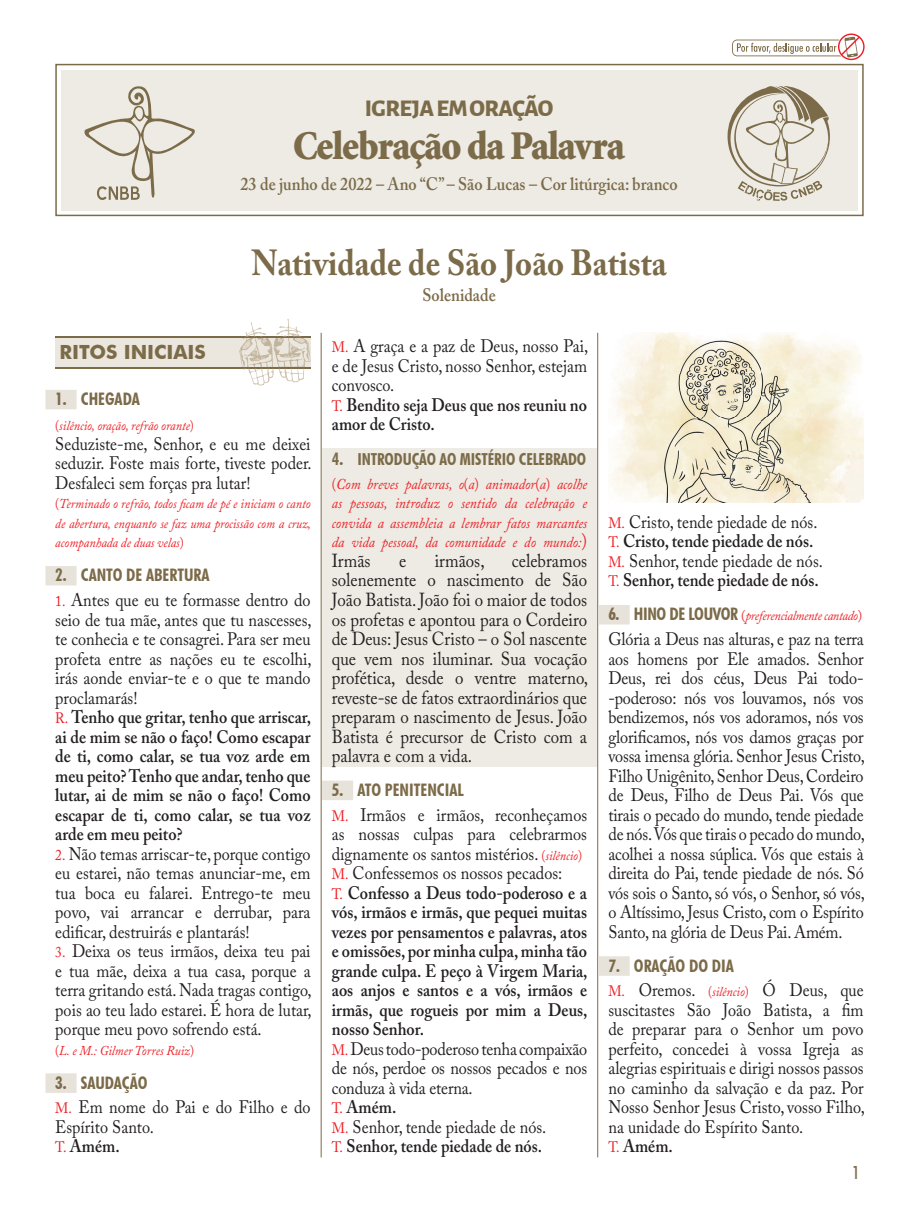
<style>
.page{position:relative;width:919px;height:1217px;background:#fff}
.page>*{position:absolute;margin:0;border:0;box-sizing:border-box;transform-origin:0 0}
.t1{font:900 40.95px "Minion Std";letter-spacing:-.03em;color:#7c6b49;scale:.92 1}
.t2{font:700 36px "Adobe Caslon Pro";color:#7c6b49;scale:.9 1}
.t3{font:800 23.55px "Alegreya Sans";letter-spacing:-.02em;color:#7c6b49}
.t4{font:700 19.5px "Futura BT";color:#7c6b49}
.t5{font:18.75px/19.5px "Adobe Caslon Pro";color:#231f20;text-align:justify;scale:.9 1}
.t6{font:18px/19.5px "Adobe Caslon Pro";color:#231f20;text-align:justify;scale:.9 1}
.t7{font:600 18px/19.5px "Adobe Caslon Pro";color:#231f20;scale:.9 1}
.t8{font:600 18px "Adobe Caslon Pro";color:#7c6b49;scale:.9 1}
.t9{font:500 condensed 18px "Futura BT";color:#7c6b49}
.t10{font:700 condensed 17.25px "Futura BT";color:#7c6b49}
.t11{font:700 condensed 16.5px "Futura BT";letter-spacing:-.005em;color:#7c6b49}
.t12{font:italic 15px/19.5px "Adobe Caslon Pro";color:#ee1d23;text-align:justify;scale:.9 1}
.t13{font:italic 13.5px/19.5px "Adobe Caslon Pro";color:#ee1d23;text-align:justify;scale:.9 1}
.t14{font:italic 13.5px "Adobe Caslon Pro";letter-spacing:-.02em;color:#ee1d23;scale:.9 1}
.s1{font-style:normal}
.s2{font-weight:400;font-size:15px;color:#ee1d23}
.s3{font-weight:400}
.s4{font-size:15px;color:#ee1d23}
.s5{font-weight:600}
.s6{font-size:17.25px}
.s7{font-style:normal;font-size:18.75px}
.s8{font-weight:400;font-size:13.5px;color:#ee1d23}
.s9{font-weight:400;font-style:italic;font-size:13.5px;color:#ee1d23}
.s10{font-family:"Futura BT";font-weight:700;font-style:normal;font-stretch:condensed;font-size:17.25px;color:#7c6b49}
.s11{font-size:13.5px;color:#ee1d23}
.s12{font-style:italic;font-size:13.5px;color:#ee1d23}
</style>
<div class="page">
<div style="left:55px;top:64px;width:808px;height:152px;border:2px solid #7c6b49"></div>
<hr style="left:321px;top:333px;width:1px;height:824px;background:#7c6b49">
<hr style="left:597px;top:333px;width:1px;height:824px;background:#7c6b49">
<div style="left:55px;top:337px;width:255px;height:30px;background:#ebe7de"></div>
<hr style="left:55px;top:336px;width:255px;height:2px;background:#7c6b49">
<hr style="left:55px;top:367px;width:255px;height:1px;background:#7c6b49">
<div style="left:45px;top:390px;width:32px;height:19px;background:#e7e3da"></div>
<div style="left:45px;top:566px;width:32px;height:19px;background:#e7e3da"></div>
<div style="left:45px;top:1073px;width:32px;height:19px;background:#e7e3da"></div>
<div style="left:322px;top:448px;width:275px;height:34px;background:#edebe4"></div>
<div style="left:322px;top:473px;width:275px;height:293px;background:#edebe4"></div>
<div style="left:322px;top:780px;width:31px;height:20px;background:#e7e3da"></div>
<div style="left:598px;top:605px;width:31px;height:19px;background:#e7e3da"></div>
<div style="left:598px;top:956px;width:31px;height:19px;background:#e7e3da"></div>
<svg style="left:732px;top:33px;width:132px;height:27px"></svg>
<svg style="left:239px;top:319px;width:71px;height:66px"></svg>
<img style="left:611px;top:333px;width:252px;height:169px">
<div style="left:62px;top:70px;width:795px;height:140px;background:#edebe4"></div>
<svg style="left:727px;top:86px;width:102px;height:115px"></svg>
<svg style="left:84px;top:86px;width:111px;height:114px"></svg>
<h3 class="t3" style="left:365px;top:95px;width:190px">IGREJA EM ORAÇÃO</h3>
<h1 class="t1" style="left:293px;top:130px;width:362px">Celebração da Palavra</h1>
<p class="t8" style="left:240px;top:177px;width:487px">23 de junho de 2022 – Ano “C” – São Lucas – Cor litúrgica: branco</p>
<h2 class="t2" style="left:251px;top:249px;width:462px">Natividade de São João Batista</h2>
<p class="t8" style="left:422px;top:288px;width:83px">Solenidade</p>
<p class="t4" style="left:60px;top:340px;width:148px">RITOS INICIAIS</p>
<p class="t10" style="left:55px;top:388px;width:86px">1. CHEGADA</p>
<p class="t13" style="left:55px;top:417px;width:155px"><span class="s1">(</span>silêncio, oração, refrão orante<span class="s1">)</span></p>
<p class="t6" style="left:55px;top:436px;width:286px">Seduziste-me, Senhor, e eu me deixei seduzir. Foste mais forte, tiveste poder.<br>Desfaleci sem forças pra lutar!</p>
<p class="t13" style="left:55px;top:495px;width:285px"><span class="s1">(</span>Terminado o refrão, todos ficam de pé e iniciam o canto de abertura, enquanto se faz uma procissão com a cruz, acompanhada de duas velas<span class="s1">)</span></p>
<p class="t10" style="left:55px;top:564px;width:156px">2. CANTO DE ABERTURA</p>
<p class="t7" style="left:55px;top:592px;width:286px"><span class="s2">1.</span> <span class="s3">Antes que eu te formasse dentro do seio de tua mãe, antes que tu nascesses, te conhecia e te consagrei. Para ser meu profeta entre as nações eu te escolhi, irás aonde enviar-te e o que te mando proclamarás!<br></span><span class="s2">R.</span> Tenho que gritar, tenho que arriscar, ai de mim se não o faço! Como escapar de ti, como calar, se tua voz arde em meu peito? Tenho que andar, tenho que lutar, ai de mim se não o faço! Como escapar de ti, como calar, se tua voz arde em meu peito?</p>
<p class="t6" style="left:55px;top:845px;width:285px"><span class="s4">2.</span> Não temas arriscar-te, porque contigo eu estarei, não temas anunciar-me, em tua boca eu falarei. Entrego-te meu povo, vai arrancar e derrubar, para edificar, destruirás e plantarás!</p>
<p class="t6" style="left:55px;top:943px;width:286px"><span class="s4">3.</span> Deixa os teus irmãos, deixa teu pai e tua mãe, deixa a tua casa, porque a terra gritando está. Nada tragas contigo, pois ao teu lado estarei. É hora de lutar, porque meu povo sofrendo está.</p>
<p class="t13" style="left:55px;top:1041px;width:156px"><span class="s1">(</span>L. e M.: Gilmer Torres Ruiz<span class="s1">)</span></p>
<p class="t10" style="left:55px;top:1071px;width:94px">3. SAUDAÇÃO</p>
<p class="t6" style="left:55px;top:1099px;width:285px;text-align:left"><span class="s4">M.</span> Em nome do Pai e do Filho e do<br>Espírito Santo.<br><span class="s4">T.</span> <span class="s5">Amém.</span></p>
<p class="t6" style="left:332px;top:338px;width:286px;text-align:left"><span class="s4">M.</span> A graça e a paz de Deus, nosso Pai, e de Jesus Cristo, nosso Senhor, estejam convosco.<br><span class="s4">T.</span> <span class="s5">Bendito seja Deus que nos reuniu no amor de Cristo.</span></p>
<p class="t11" style="left:332px;top:449px;width:256px"><span class="s6">4.</span> INTRODUÇÃO AO MISTÉRIO CELEBRADO</p>
<p class="t12" style="left:332px;top:475px;width:285px"><span class="s1">(</span>Com breves palavras, o<span class="s1">(</span>a<span class="s1">)</span> animador<span class="s1">(</span>a<span class="s1">)</span> acolhe as pessoas, introduz o sentido da celebração e convida a assembleia a lembrar fatos marcantes da vida pessoal, da comunidade e do mundo:<span class="s7">)</span></p>
<p class="t5" style="left:332px;top:552px;width:45px">Irmãs</p>
<p class="t5" style="left:399px;top:552px;width:9px">e</p>
<p class="t5" style="left:435px;top:552px;width:57px">irmãos,</p>
<p class="t5" style="left:332px;top:552px;width:286px;text-indent:180px">celebramos solenemente o nascimento de São João Batista. João foi o maior de todos os profetas e apontou para o Cordeiro de Deus: Jesus Cristo – o Sol nascente que vem nos iluminar. Sua vocação profética, desde o ventre materno, reveste-se de fatos extraordinários que preparam o nascimento de Jesus. João Batista é precursor de Cristo com a palavra e com a vida.</p>
<p class="t10" style="left:332px;top:779px;width:133px">5. ATO PENITENCIAL</p>
<p class="t7" style="left:332px;top:806px;width:285px"><span class="s2">M.</span> <span class="s3">Irmãos e irmãos, reconheçamos as nossas culpas para celebrarmos dignamente os santos mistérios.</span> <span class="s8">(</span><span class="s9">silêncio</span><span class="s8">)<br></span><span class="s2">M.</span> <span class="s3">Confessemos os nossos pecados:<br></span><span class="s2">T.</span> Confesso a Deus todo-poderoso e a vós, irmãos e irmãs, que pequei muitas vezes por pensamentos e palavras, atos e omissões, por minha culpa, minha tão grande culpa. E peço à Virgem Maria, aos anjos e santos e a vós, irmãos e irmãs, que rogueis por mim a Deus, nosso Senhor.<br><span class="s2">M.</span> <span class="s3">Deus todo-poderoso tenha compaixão de nós, perdoe os nossos pecados e nos conduza à vida eterna.<br></span><span class="s2">T.</span> Amém.<br><span class="s2">M.</span> <span class="s3">Senhor, tende piedade de nós.<br></span><span class="s2">T.</span> Senhor, tende piedade de nós.</p>
<p class="t6" style="left:608px;top:514px;width:240px;text-align:left"><span class="s4">M.</span> Cristo, tende piedade de nós.<br><span class="s4">T.</span> <span class="s5">Cristo, tende piedade de nós.<br></span><span class="s4">M.</span> Senhor, tende piedade de nós.<br><span class="s4">T.</span> <span class="s5">Senhor, tende piedade de nós.</span></p>
<p class="t14" style="left:608px;top:610px;width:283px"><span class="s10">6. HINO DE LOUVOR</span> <span class="s1">(</span>preferencialmente cantado<span class="s1">)</span></p>
<p class="t6" style="left:608px;top:631px;width:286px">Glória a Deus nas alturas, e paz na terra aos homens por Ele amados. Senhor Deus, rei dos céus, Deus Pai todo--poderoso: nós vos louvamos, nós vos bendizemos, nós vos adoramos, nós vos glorificamos, nós vos damos graças por vossa imensa glória. Senhor Jesus Cristo, Filho Unigênito, Senhor Deus, Cordeiro de Deus, Filho de Deus Pai. Vós que tirais o pecado do mundo, tende piedade de nós. Vós que tirais o pecado do mundo, acolhei a nossa súplica. Vós que estais à direita do Pai, tende piedade de nós. Só vós sois o Santo, só vós, o Senhor, só vós, o Altíssimo, Jesus Cristo, com o Espírito Santo, na glória de Deus Pai. Amém.</p>
<p class="t10" style="left:608px;top:954px;width:127px">7. ORAÇÃO DO DIA</p>
<p class="t6" style="left:608px;top:982px;width:286px;text-align:left"><span class="s4">M.</span> Oremos. <span class="s11">(</span><span class="s12">silêncio</span><span class="s11">)</span> Ó Deus, que suscitastes São João Batista, a fim de preparar para o Senhor um povo perfeito, concedei à vossa Igreja as alegrias espirituais e dirigi nossos passos no caminho da salvação e da paz. Por<br>Nosso Senhor Jesus Cristo, vosso Filho, na unidade do Espírito Santo.<br><span class="s4">T.</span> <span class="s5">Amém.</span></p>
<p class="t9" style="left:852px;top:1161px;width:8px">1</p>
</div>
